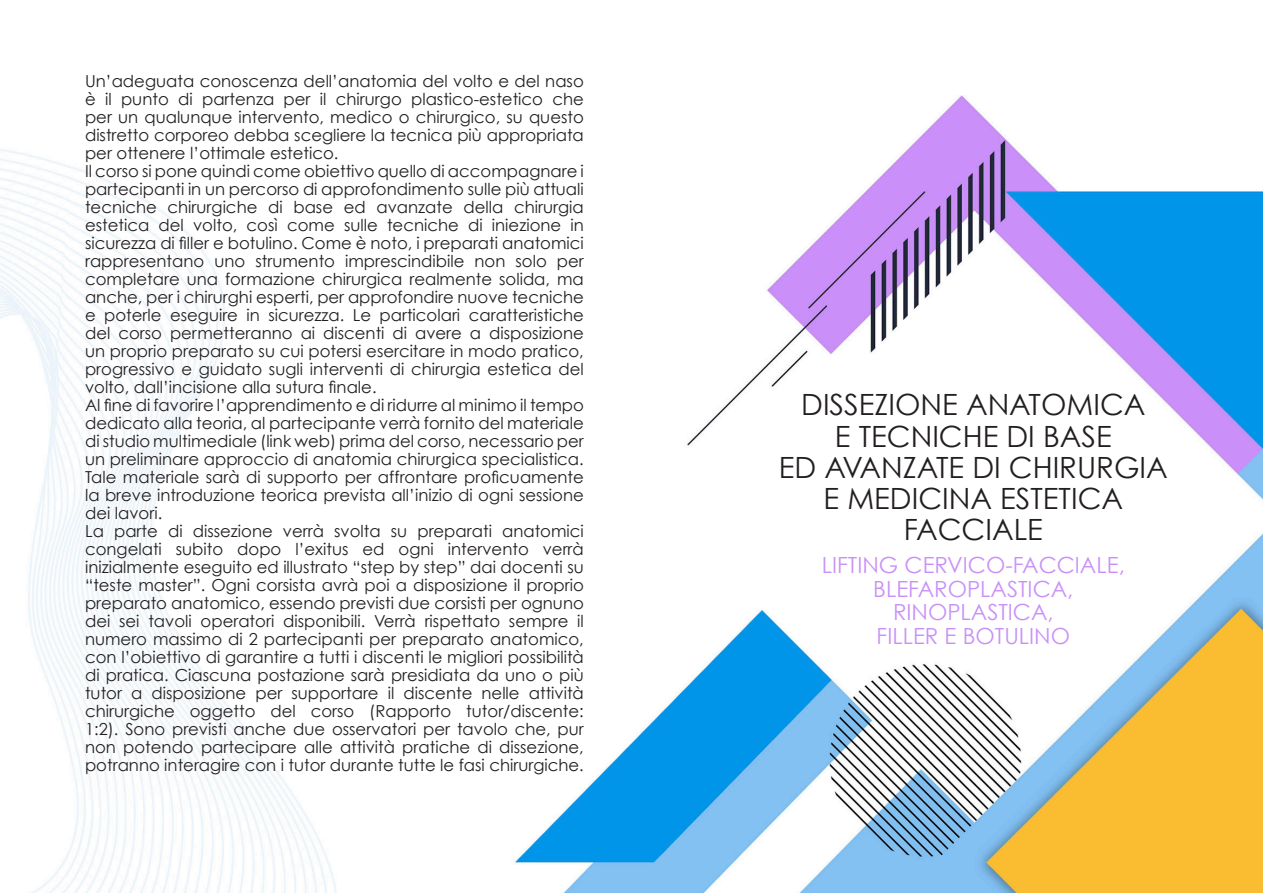
<style>
.page{position:relative;width:1263px;height:893px;background:#fff}
.page>*{position:absolute;margin:0;border:0;box-sizing:border-box;transform-origin:0 0}
.t1{font:29.25px/31.2px "Century Gothic";color:#231f20;text-align:center}
.t2{font:22.2px/23.7px "Century Gothic";color:#c991f8;text-align:center}
.t3{font:16.5px/18px "Century Gothic";color:#231f20;text-align:justify}
</style>
<div class="page">
<img style="left:0;top:95px;width:1263px;height:798px">
<p class="t3" style="left:85px;top:72px;width:500px">Un’adeguata conoscenza dell’anatomia del volto e del naso è il punto di partenza per il chirurgo plastico-estetico che per un qualunque intervento, medico o chirurgico, su questo distretto corporeo debba scegliere la tecnica più appropriata per ottenere l’ottimale estetico.</p>
<p class="t3" style="left:85px;top:162px;width:500px">Il corso si pone quindi come obiettivo quello di accompagnare i partecipanti in un percorso di approfondimento sulle più attuali tecniche chirurgiche di base ed avanzate della chirurgia estetica del volto, così come sulle tecniche di iniezione in sicurezza di filler e botulino. Come è noto, i preparati anatomici rappresentano uno strumento imprescindibile non solo per completare una formazione chirurgica realmente solida, ma anche, per i chirurghi esperti, per approfondire nuove tecniche e poterle eseguire in sicurezza. Le particolari caratteristiche del corso permetteranno ai discenti di avere a disposizione un proprio preparato su cui potersi esercitare in modo pratico, progressivo e guidato sugli interventi di chirurgia estetica del volto, dall’incisione alla sutura finale.</p>
<p class="t3" style="left:85px;top:396px;width:500px">Al fine di favorire l’apprendimento e di ridurre al minimo il tempo dedicato alla teoria, al partecipante verrà fornito del materiale di studio multimediale (link web) prima del corso, necessario per un preliminare approccio di anatomia chirurgica specialistica.<br>Tale materiale sarà di supporto per affrontare proficuamente la breve introduzione teorica prevista all’inizio di ogni sessione dei lavori.</p>
<p class="t3" style="left:85px;top:522px;width:500px">La parte di dissezione verrà svolta su preparati anatomici congelati subito dopo l’exitus ed ogni intervento verrà inizialmente eseguito ed illustrato “step by step” dai docenti su “teste master”. Ogni corsista avrà poi a disposizione il proprio preparato anatomico, essendo previsti due corsisti per ognuno dei sei tavoli operatori disponibili. Verrà rispettato sempre il numero massimo di 2 partecipanti per preparato anatomico, con l’obiettivo di garantire a tutti i discenti le migliori possibilità di pratica. Ciascuna postazione sarà presidiata da uno o più tutor a disposizione per supportare il discente nelle attività chirurgiche oggetto del corso (Rapporto tutor/discente:<br>1:2). Sono previsti anche due osservatori per tavolo che, pur non potendo partecipare alle attività pratiche di dissezione, potranno interagire con i tutor durante tutte le fasi chirurgiche.</p>
<p class="t1" style="left:801px;top:389px;width:346px">DISSEZIONE ANATOMICA</p>
<p class="t1" style="left:835px;top:420px;width:278px">E TECNICHE DI BASE</p>
<p class="t1" style="left:779px;top:451px;width:390px">ED AVANZATE DI CHIRURGIA<br>E MEDICINA ESTETICA</p>
<p class="t1" style="left:904px;top:514px;width:141px">FACCIALE</p>
<p class="t2" style="left:822px;top:553px;width:304px">LIFTING CERVICO-FACCIALE,<br>BLEFAROPLASTICA,</p>
<p class="t2" style="left:893px;top:600px;width:162px">RINOPLASTICA,</p>
<p class="t2" style="left:876px;top:624px;width:195px">FILLER E BOTULINO</p>
</div>
